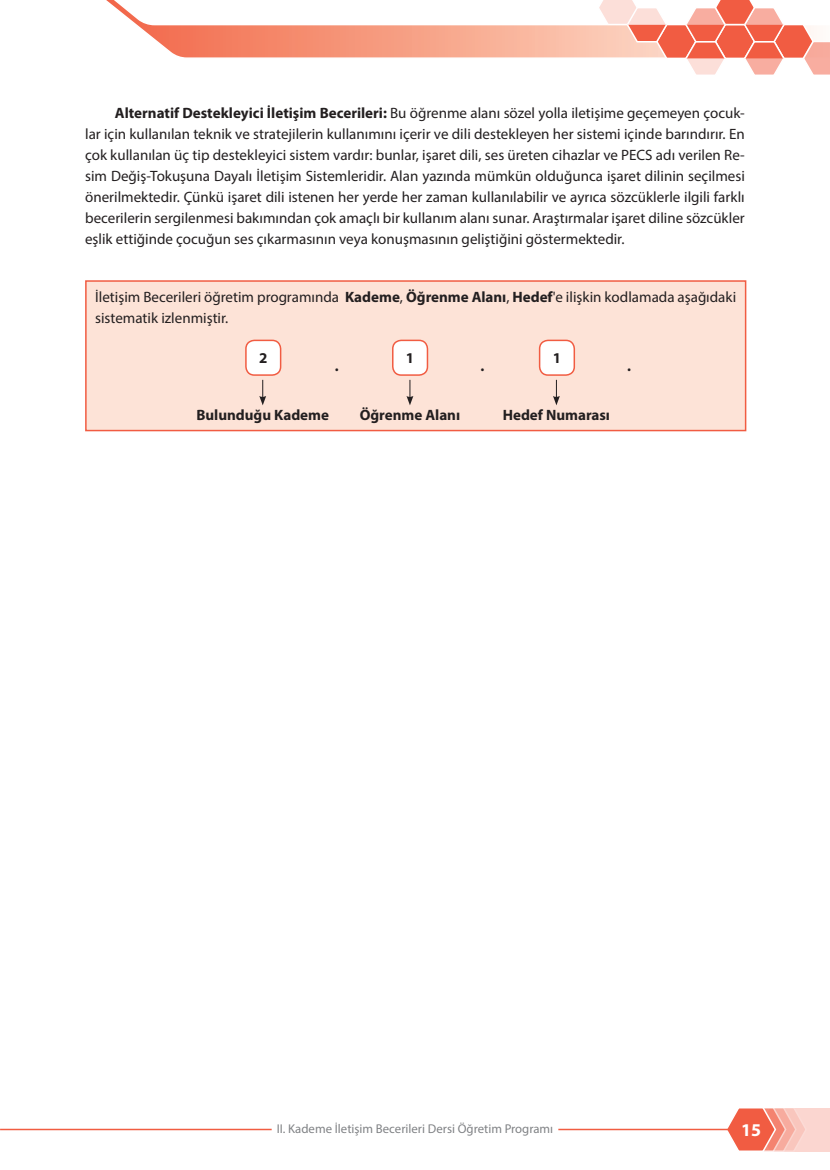
<style>
.page{position:relative;width:830px;height:1170px;background:#fff}
.page>*{position:absolute;margin:0;border:0;box-sizing:border-box;transform-origin:0 0}
.t1{font:700 18px "Myriad Pro";color:#fff}
.Düz_yazı{font:15px/21px "Myriad Pro";color:#231f20;text-align:justify}
.t2{font:700 15px "Myriad Pro";color:#231f20}
.t3{font:12.75px "Myriad Pro";color:#808285}
.s1{font-weight:700}
</style>
<div class="page">
<div style="left:745px;top:1107px;width:84px;height:44px;background:#fbd6d0"></div>
<svg style="left:724px;top:1107px;width:82px;height:45px"></svg>
<hr style="left:0;top:1128px;width:729px;height:2px;background:#f15c42">
<svg style="left:106px;top:0;width:491px;height:58px"></svg>
<svg style="left:597px;top:0;width:232px;height:75px"></svg>
<div style="left:271px;top:1117px;width:14px;height:21px;border:12px solid #fff"></div>
<svg style="left:276px;top:1117px;width:285px;height:21px"></svg>
<div style="left:545px;top:1120px;width:13px;height:18px;border:12px solid #fff"></div>
<div style="left:86px;top:281px;width:659px;height:149px;background:#fde3d7"></div>
<div style="left:246px;top:340px;width:34px;height:35px;background:#fff;border-radius:9px"></div>
<div style="left:245px;top:339px;width:36px;height:37px;border:2px solid #f15c42;border-radius:9px"></div>
<div style="left:392px;top:340px;width:35px;height:35px;background:#fff;border-radius:9px"></div>
<div style="left:392px;top:339px;width:36px;height:37px;border:2px solid #f15c42;border-radius:9px"></div>
<div style="left:539px;top:340px;width:35px;height:35px;background:#fff;border-radius:9px"></div>
<div style="left:538px;top:339px;width:36px;height:37px;border:2px solid #f15c42;border-radius:9px"></div>
<svg style="left:259px;top:380px;width:7px;height:25px"></svg>
<svg style="left:553px;top:380px;width:6px;height:25px"></svg>
<svg style="left:406px;top:380px;width:7px;height:25px"></svg>
<div style="left:85px;top:280px;width:661px;height:151px;border:2px solid #f15c42"></div>
<p class="Düz_yazı" style="left:85px;top:102px;width:661px;text-indent:30px"><span class="s1">Alternatif Destekleyici İletişim Becerileri:</span> Bu öğrenme alanı sözel yolla iletişime geçemeyen çocuk&shy;lar için kullanılan teknik ve stratejilerin kullanımını içerir ve dili destekleyen her sistemi içinde barındırır. En çok kullanılan üç tip destekleyici sistem vardır: bunlar, işaret dili, ses üreten cihazlar ve PECS adı verilen Re&shy;sim Değiş-Tokuşuna Dayalı İletişim Sistemleridir. Alan yazında mümkün olduğunca işaret dilinin seçilmesi önerilmektedir. Çünkü işaret dili istenen her yerde her zaman kullanılabilir ve ayrıca sözcüklerle ilgili farklı becerilerin sergilenmesi bakımından çok amaçlı bir kullanım alanı sunar. Araştırmalar işaret diline sözcükler eşlik ettiğinde çocuğun ses çıkarmasının veya konuşmasının geliştiğini göstermektedir.</p>
<p class="Düz_yazı" style="left:95px;top:286px;width:642px">İletişim Becerileri öğretim programında <span class="s1">Kademe</span>, <span class="s1">Öğrenme Alanı</span>, <span class="s1">Hedef</span>'e ilişkin kodlamada aşağıdaki sistematik izlenmiştir.</p>
<p class="t2" style="left:259px;top:348px;width:10px">2</p>
<p class="t2" style="left:406px;top:348px;width:10px">1</p>
<p class="t2" style="left:552px;top:348px;width:10px">1</p>
<p class="t2" style="left:334px;top:356px;width:5px">.</p>
<p class="t2" style="left:480px;top:356px;width:5px">.</p>
<p class="t2" style="left:627px;top:356px;width:5px">.</p>
<p class="t2" style="left:196px;top:405px;width:134px">Bulunduğu Kademe</p>
<p class="t2" style="left:359px;top:405px;width:102px">Öğrenme Alanı</p>
<p class="t2" style="left:502px;top:405px;width:109px">Hedef Numarası</p>
<p class="t3" style="left:276px;top:1120px;width:278px">II. Kademe İletişim Becerileri Dersi Öğretim Programı</p>
<p class="t1" style="left:740px;top:1117px;width:21px">15</p>
</div>
